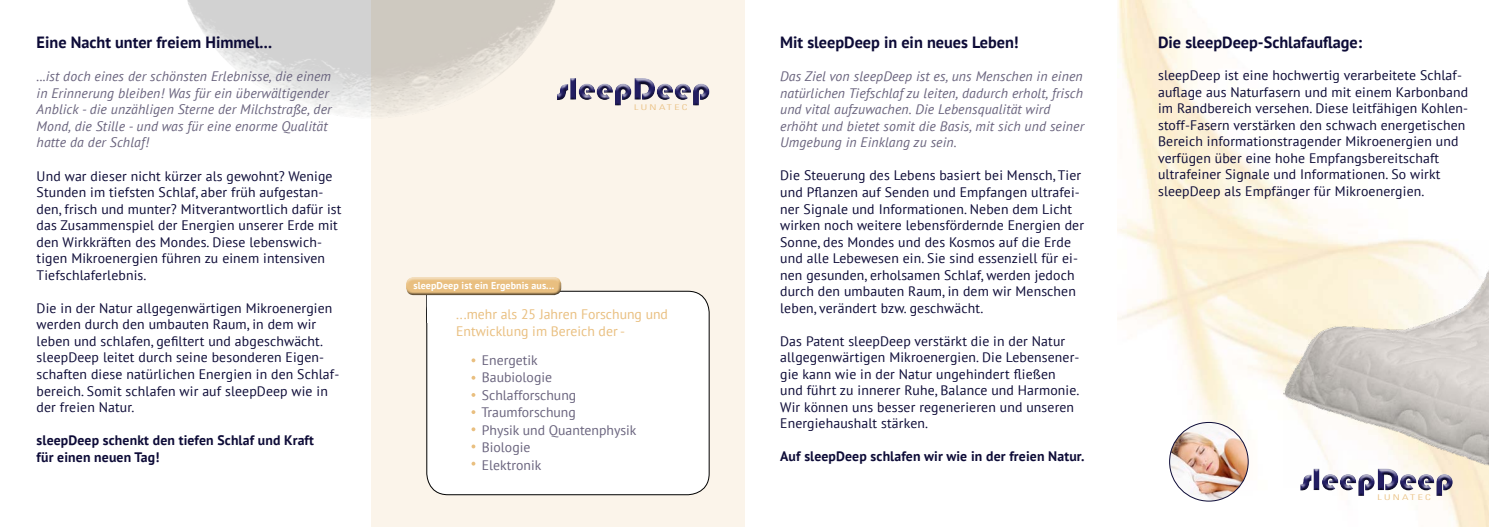
<style>
.page{position:relative;width:1489px;height:527px;background:#fff}
.page>*{position:absolute;margin:0;border:0;box-sizing:border-box;transform-origin:0 0}
.t1{font:700 16.25px "PT Sans";color:#0d0b37}
.t2{font:13.75px/16.5px "PT Sans";letter-spacing:.01em;color:#0d0b37}
.t3{font:italic 13.75px/16.5px "PT Sans";letter-spacing:.01em;color:#6a647e}
.t4{font:700 13.75px/16.5px "PT Sans";letter-spacing:.01em;color:#0d0b37}
.t5{font:13.75px/17.5px "PT Sans";color:#6a647e}
.t6{font:13.75px/16.5px "PT Sans";color:#e9bf80}
.t7{font:700 10px "PT Sans";letter-spacing:.01em;color:#fff}
.t8{font:300 condensed 7.88px "Univers";letter-spacing:.2em;color:#e9bf80;scale:1.47 1}
</style>
<div class="page">
<img style="left:1117px;top:0;width:371px;height:526px">
<div style="left:371px;top:0;width:373px;height:526px;background:#fbf4ea"></div>
<img style="left:1282px;top:240px;width:206px;height:247px">
<svg style="left:1295px;top:465px;width:162px;height:2px"></svg>
<svg style="left:1295px;top:467px;width:162px;height:28px"></svg>
<img style="left:187px;top:0;width:368px;height:117px">
<img style="left:1169px;top:422px;width:79px;height:78px;border-radius:39px">
<div style="left:1169px;top:422px;width:79px;height:78px;border:1px solid #0d0b37;border-radius:50%"></div>
<div style="left:552px;top:75px;width:162px;height:24px;background:#fbf4ea"></div>
<svg style="left:552px;top:78px;width:158px;height:27px"></svg>
<div style="left:427px;top:291px;width:282px;height:203px;background:#fff;border-radius:21px"></div>
<div style="left:426px;top:290px;width:283px;height:204px;border:1px solid #000;border-radius:21px"></div>
<div style="left:427px;top:295px;width:22px;height:27px;background:#fff"></div>
<svg style="left:471px;top:358px;width:4px;height:4px"></svg>
<svg style="left:471px;top:375px;width:4px;height:4px"></svg>
<svg style="left:471px;top:427px;width:4px;height:4px"></svg>
<svg style="left:471px;top:444px;width:4px;height:4px"></svg>
<svg style="left:471px;top:461px;width:4px;height:4px"></svg>
<div style="left:402px;top:274px;width:162px;height:16px;background:#fff;opacity:.55"></div>
<div style="left:403px;top:279px;width:162px;height:16px;background:#000;opacity:.75"></div>
<p class="t1" style="left:37px;top:31px;width:237px">Eine Nacht unter freiem Himmel...</p>
<p class="t3" style="left:37px;top:68px;width:296px">...ist doch eines der schönsten Erlebnisse, die einem in Erinnerung bleiben! Was für ein überwältigender Anblick - die unzähligen Sterne der Milchstraße, der Mond, die Stille - und was für eine enorme Qualität hatte da der Schlaf!</p>
<p class="t2" style="left:37px;top:167px;width:306px">Und war dieser nicht kürzer als gewohnt? Wenige Stunden im tiefsten Schlaf, aber früh aufgestan&shy;den, frisch und munter? Mitverantwortlich dafür ist das Zusammenspiel der Energien unserer Erde mit den Wirkkräften des Mondes. Diese lebenswich&shy;tigen Mikroenergien führen zu einem intensiven Tiefschlaferlebnis.</p>
<p class="t2" style="left:37px;top:299px;width:304px">Die in der Natur allgegenwärtigen Mikroenergien werden durch den umbauten Raum, in dem wir leben und schlafen, gefiltert und abgeschwächt. sleepDeep leitet durch seine besonderen Eigen&shy;schaften diese natürlichen Energien in den Schlaf&shy;bereich. Somit schlafen wir auf sleepDeep wie in der freien Natur.</p>
<p class="t4" style="left:37px;top:431px;width:279px">sleepDeep schenkt den tiefen Schlaf und Kraft für einen neuen Tag!</p>
<p class="t7" style="left:413px;top:279px;width:142px">sleepDeep ist ein Ergebnis aus...</p>
<p class="t8" style="left:634px;top:102px;width:38px">LUNATEC</p>
<p class="t6" style="left:456px;top:305px;width:213px">...mehr als 25 Jahren Forschung und<br>Entwicklung im Bereich der -</p>
<p class="t5" style="left:481px;top:350px;width:156px">Energetik<br>Baubiologie<br>Schlafforschung<br>Traumforschung<br>Physik und Quantenphysik<br>Biologie<br>Elektronik</p>
<p class="t1" style="left:780px;top:31px;width:240px">Mit sleepDeep in ein neues Leben!</p>
<p class="t1" style="left:1157px;top:31px;width:206px">Die sleepDeep-Schlafauflage:</p>
<p class="t3" style="left:780px;top:68px;width:305px">Das Ziel von sleepDeep ist es, uns Menschen in einen natürlichen Tiefschlaf zu leiten, dadurch erholt, frisch und vital aufzuwachen. Die Lebensqualität wird erhöht und bietet somit die Basis, mit sich und seiner Umgebung in Einklang zu sein.</p>
<p class="t2" style="left:780px;top:167px;width:305px">Die Steuerung des Lebens basiert bei Mensch, Tier und Pflanzen auf Senden und Empfangen ultrafei&shy;ner Signale und Informationen. Neben dem Licht wirken noch weitere lebensfördernde Energien der Sonne, des Mondes und des Kosmos auf die Erde und alle Lebewesen ein. Sie sind essenziell für ei&shy;nen gesunden, erholsamen Schlaf, werden jedoch durch den umbauten Raum, in dem wir Menschen leben, verändert bzw. geschwächt.</p>
<p class="t2" style="left:780px;top:332px;width:301px">Das Patent sleepDeep verstärkt die in der Natur allgegenwärtigen Mikroenergien. Die Lebensener&shy;gie kann wie in der Natur ungehindert fließen und führt zu innerer Ruhe, Balance und Harmonie.<br>Wir können uns besser regenerieren und unseren Energiehaushalt stärken.</p>
<p class="t4" style="left:780px;top:447px;width:306px">Auf sleepDeep schlafen wir wie in der freien Natur.</p>
<p class="t2" style="left:1157px;top:66px;width:311px">sleepDeep ist eine hochwertig verarbeitete Schlaf&shy;auflage aus Naturfasern und mit einem Karbonband im Randbereich versehen. Diese leitfähigen Kohlen&shy;stoff-Fasern verstärken den schwach energetischen Bereich informationstragender Mikroenergien und verfügen über eine hohe Empfangsbereitschaft ultrafeiner Signale und Informationen. So wirkt sleepDeep als Empfänger für Mikroenergien.</p>
<p class="t8" style="left:1377px;top:492px;width:38px">LUNATEC</p>
</div>
